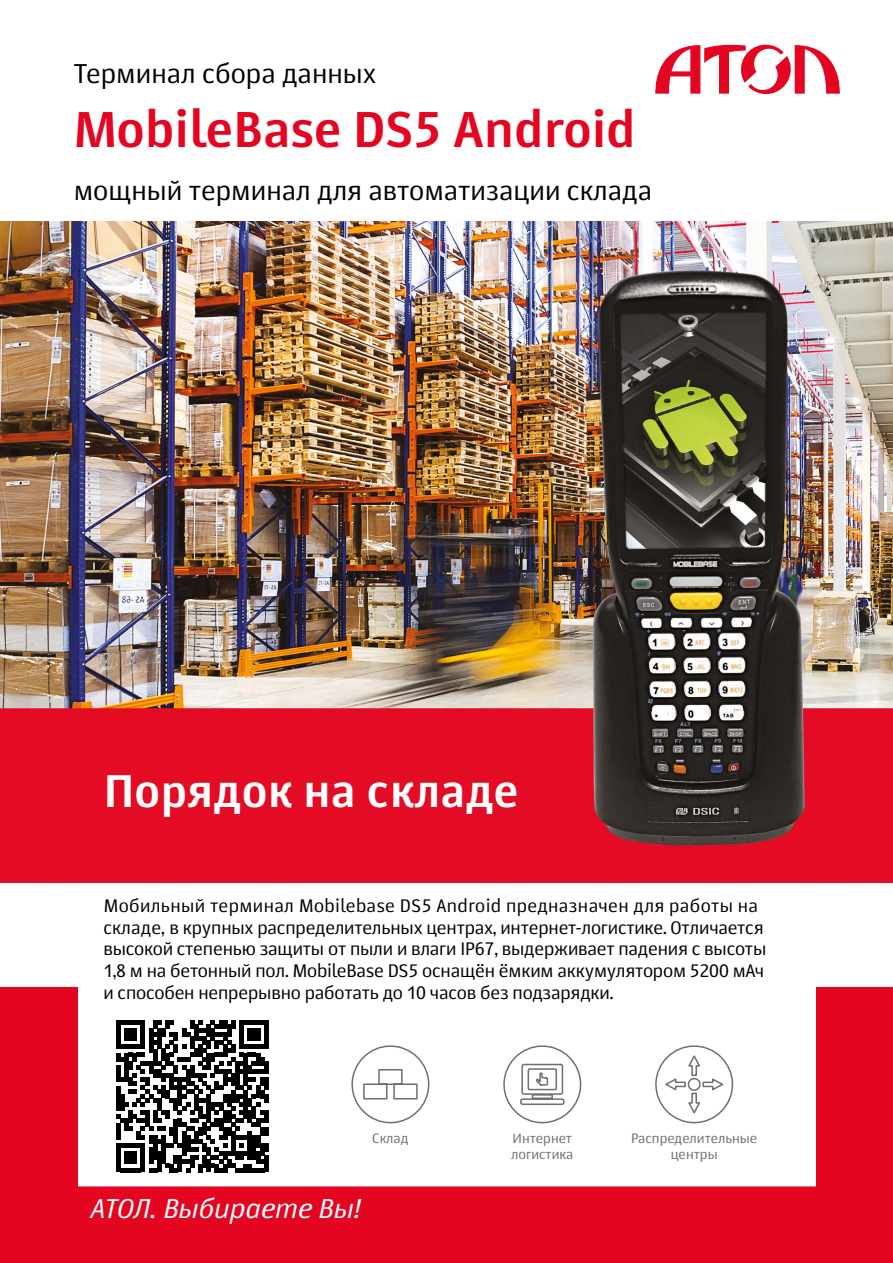
<style>
.page{position:relative;width:893px;height:1263px;background:#fff}
.page>*{position:absolute;margin:0;border:0;box-sizing:border-box;transform-origin:0 0}
.t1{font:700 49.5px "Story";color:#e40521}
.t2{font:700 45px "Story";color:#fff}
.t3{font:27px "Story";color:#000}
.t4{font:italic 27px "Story";color:#fff}
.t5{font:18px/21.6px "Story";letter-spacing:-.01em;color:#000}
.t6{font:13.5px/16.2px "Story";color:#706f6f;text-align:center}
</style>
<div class="page">
<svg style="left:655px;top:44px;width:185px;height:51px"></svg>
<div style="left:0;top:988px;width:77px;height:275px;background:#e40521"></div>
<div style="left:816px;top:988px;width:77px;height:275px;background:#e40521"></div>
<div style="left:0;top:1186px;width:893px;height:77px;background:#e40521"></div>
<svg style="left:116px;top:1020px;width:152px;height:152px"></svg>
<hr style="left:264px;top:1156px;width:4px;height:16px;background:#000">
<img style="left:0;top:221px;width:893px;height:661px">
<svg style="left:503px;top:1045px;width:79px;height:79px"></svg>
<svg style="left:351px;top:1045px;width:79px;height:79px"></svg>
<svg style="left:655px;top:1045px;width:79px;height:79px"></svg>
<p class="t3" style="left:74px;top:56px;width:304px">Терминал сбора данных</p>
<p class="t1" style="left:74px;top:98px;width:564px">MobileBase DS5 Android</p>
<p class="t3" style="left:74px;top:173px;width:580px">мощный терминал для автоматизации склада</p>
<p class="t2" style="left:103px;top:762px;width:417px">Порядок на складе</p>
<p class="t5" style="left:103px;top:895px;width:664px">Мобильный терминал Mobilebase DS5 Android предназначен для работы на складе, в крупных распределительных центрах, интернет-логистике. Отличается высокой степенью защиты от пыли и влаги IP67, выдерживает падения с высоты 1,8 м на бетонный пол. MobileBase DS5 оснащён ёмким аккумулятором 5200 мАч и способен непрерывно работать до 10 часов без подзарядки.</p>
<p class="t6" style="left:372px;top:1129px;width:38px">Склад</p>
<p class="t6" style="left:631px;top:1129px;width:128px">Распределительные центры</p>
<p class="t6" style="left:512px;top:1129px;width:61px">Интернет</p>
<p class="t6" style="left:511px;top:1146px;width:64px">логистика</p>
<p class="t4" style="left:89px;top:1191px;width:272px">АТОЛ. Выбираете Вы!</p>
</div>
